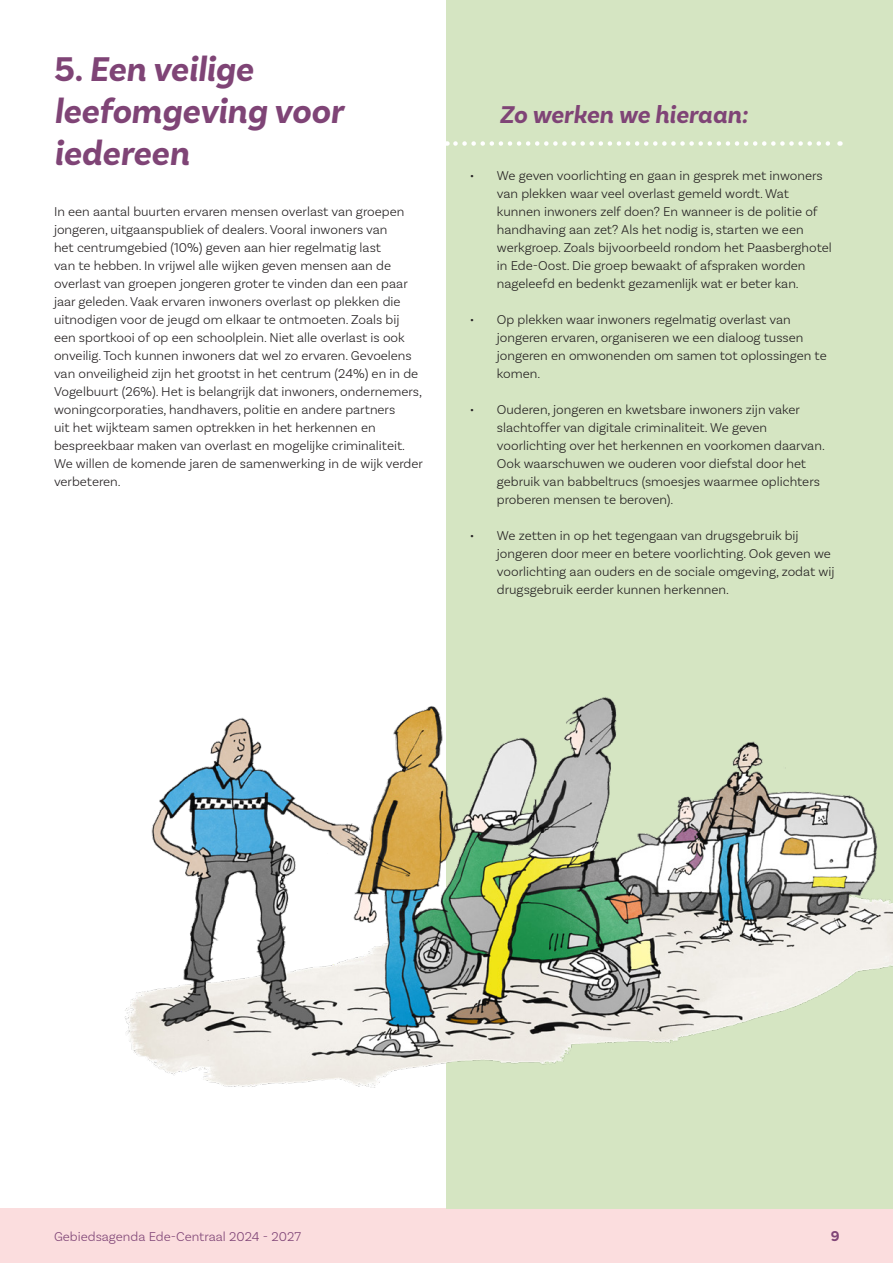
<style>
.page{position:relative;width:893px;height:1263px;background:#fff}
.page>*{position:absolute;margin:0;border:0;box-sizing:border-box;transform-origin:0 0}
.t1{font:italic 700 36px/42px "Basic Sans";color:#7f4476}
.t2{font:italic 700 25.5px "Basic Sans";color:#7f4476}
.t3{font:700 15px "Basic Sans";color:#7f4476}
.t4{font:300 13.5px/18px "Basic Sans";color:#231f20}
.t5{font:300 13.5px "Basic Sans";color:#7f4476}
.s1{font-style:normal}
</style>
<div class="page">
<div style="left:0;top:1208px;width:893px;height:55px;background:#fbddde"></div>
<div style="left:446px;top:0;width:447px;height:1208px;background:#d5e5c2"></div>
<svg style="left:455px;top:141px;width:385px;height:5px"></svg>
<img style="left:125px;top:697px;width:768px;height:391px">
<p class="t1" style="left:54px;top:48px;width:291px"><span class="s1">5.</span> Een veilige leefomgeving voor iedereen</p>
<p class="t4" style="left:54px;top:202px;width:370px">In een aantal buurten ervaren mensen overlast van groepen jongeren, uitgaanspubliek of dealers. Vooral inwoners van<br>het centrumgebied (10%) geven aan hier regelmatig last<br>van te hebben. In vrijwel alle wijken geven mensen aan de overlast van groepen jongeren groter te vinden dan een paar jaar geleden. Vaak ervaren inwoners overlast op plekken die uitnodigen voor de jeugd om elkaar te ontmoeten. Zoals bij een sportkooi of op een schoolplein. Niet alle overlast is ook onveilig. Toch kunnen inwoners dat wel zo ervaren. Gevoelens van onveiligheid zijn het grootst in het centrum (24%) en in de Vogelbuurt (26%). Het is belangrijk dat inwoners, ondernemers, woningcorporaties, handhavers, politie en andere partners<br>uit het wijkteam samen optrekken in het herkennen en bespreekbaar maken van overlast en mogelijke criminaliteit.<br>We willen de komende jaren de samenwerking in de wijk verder verbeteren.</p>
<p class="t2" style="left:500px;top:99px;width:250px">Zo werken we hieraan:</p>
<p class="t4" style="left:497px;top:166px;width:336px;text-indent:-27px">• We geven voorlichting en gaan in gesprek met inwoners van plekken waar veel overlast gemeld wordt. Wat kunnen inwoners zelf doen? En wanneer is de politie of handhaving aan zet? Als het nodig is, starten we een werkgroep. Zoals bijvoorbeeld rondom het Paasberghotel in Ede-Oost. Die groep bewaakt of afspraken worden nageleefd en bedenkt gezamenlijk wat er beter kan.</p>
<p class="t4" style="left:497px;top:310px;width:331px;text-indent:-27px">• Op plekken waar inwoners regelmatig overlast van jongeren ervaren, organiseren we een dialoog tussen jongeren en omwonenden om samen tot oplossingen te komen.</p>
<p class="t4" style="left:497px;top:400px;width:329px;text-indent:-27px">• Ouderen, jongeren en kwetsbare inwoners zijn vaker slachtoffer van digitale criminaliteit. We geven voorlichting over het herkennen en voorkomen daarvan.<br>Ook waarschuwen we ouderen voor diefstal door het gebruik van babbeltrucs (smoesjes waarmee oplichters proberen mensen te beroven).</p>
<p class="t4" style="left:497px;top:526px;width:339px;text-indent:-27px">• We zetten in op het tegengaan van drugsgebruik bij jongeren door meer en betere voorlichting. Ook geven we voorlichting aan ouders en de sociale omgeving, zodat wij drugsgebruik eerder kunnen herkennen.</p>
<p class="t5" style="left:54px;top:1228px;width:249px">Gebiedsagenda Ede-Centraal 2024 - 2027</p>
<p class="t3" style="left:831px;top:1226px;width:10px">9</p>
</div>
